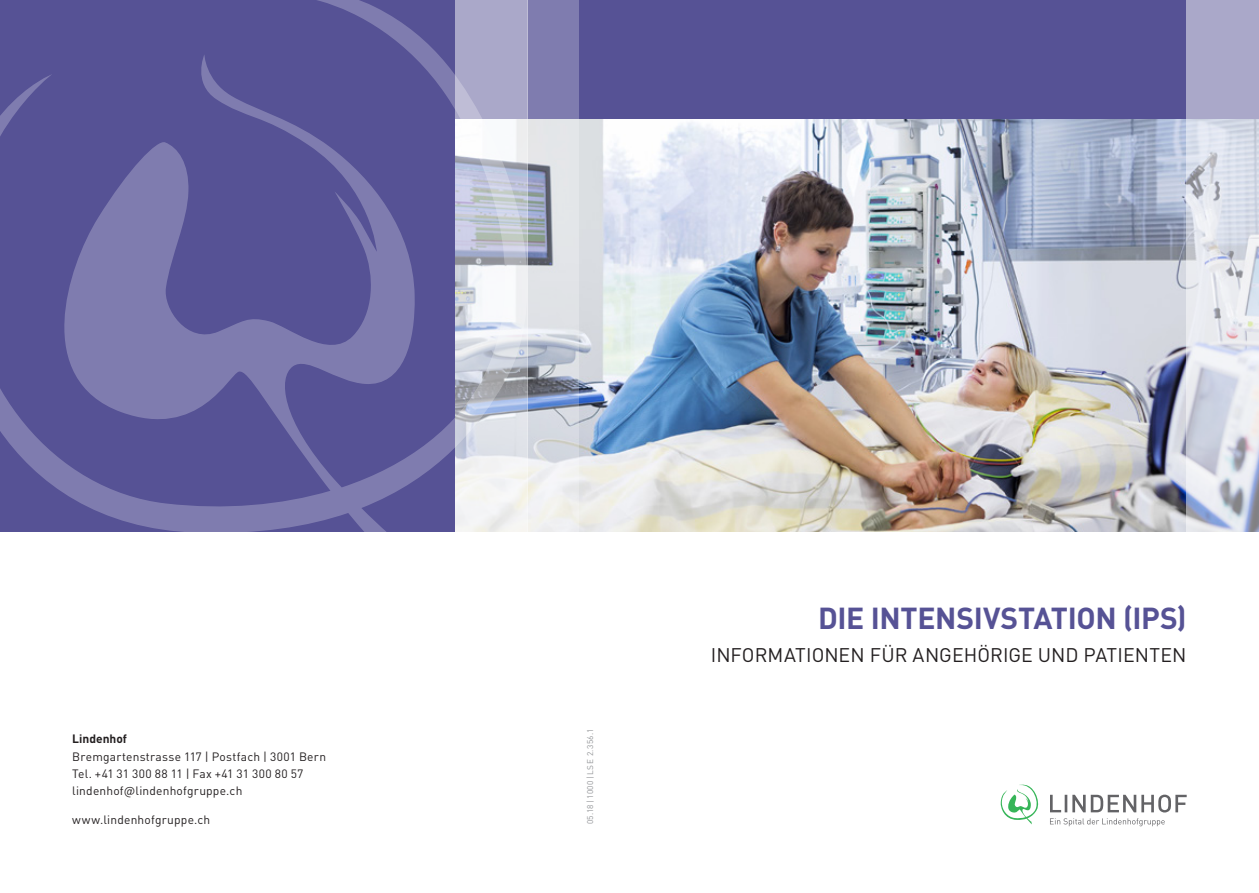
<style>
.page{position:relative;width:1259px;height:893px;background:#fff}
.page>*{position:absolute;margin:0;border:0;box-sizing:border-box;transform-origin:0 0}
.t1{font:700 30px "DIN Pro";letter-spacing:-.01em;color:#565295}
.t2{font:19.5px "DIN Pro";color:#231f20}
.t3{font:12px/17.2px "DIN Pro";letter-spacing:.015em;color:#231f20}
.t4{font:700 12px "DIN Pro";color:#231f20}
.t5{font:8.25px "DIN Pro";letter-spacing:.04em;color:#939598}
</style>
<div class="page">
<div style="left:0;top:0;width:1259px;height:532px;background:#565295"></div>
<img style="left:578px;top:119px;width:608px;height:413px">
<svg style="left:1186px;top:0;width:73px;height:532px;background:#ced0df"></svg>
<svg style="left:527px;top:0;width:51px;height:532px;background:#bcbecf"></svg>
<svg style="left:0;top:0;width:527px;height:532px"></svg>
<svg style="left:1050px;top:818px;width:114px;height:8px"></svg>
<svg style="left:1000px;top:785px;width:39px;height:39px"></svg>
<svg style="left:1050px;top:795px;width:136px;height:17px"></svg>
<p class="t4" style="left:72px;top:731px;width:56px">Lindenhof</p>
<p class="t3" style="left:72px;top:747px;width:255px">Bremgartenstrasse 117 | Postfach | 3001 Bern<br>Tel. +41 31 300 88 11 | Fax +41 31 300 80 57 lindenhof@lindenhofgruppe.ch</p>
<p class="t3" style="left:72px;top:811px;width:140px">www.lindenhofgruppe.ch</p>
<p class="t5" style="left:584px;top:824px;width:97px;rotate:-90deg">05.18 | 1000 | LSE 2.356.1</p>
<h1 class="t1" style="left:818px;top:598px;width:370px">DIE INTENSIVSTATION (IPS)</h1>
<h2 class="t2" style="left:711px;top:642px;width:477px">INFORMATIONEN FÜR ANGEHÖRIGE UND PATIENTEN</h2>
</div>
